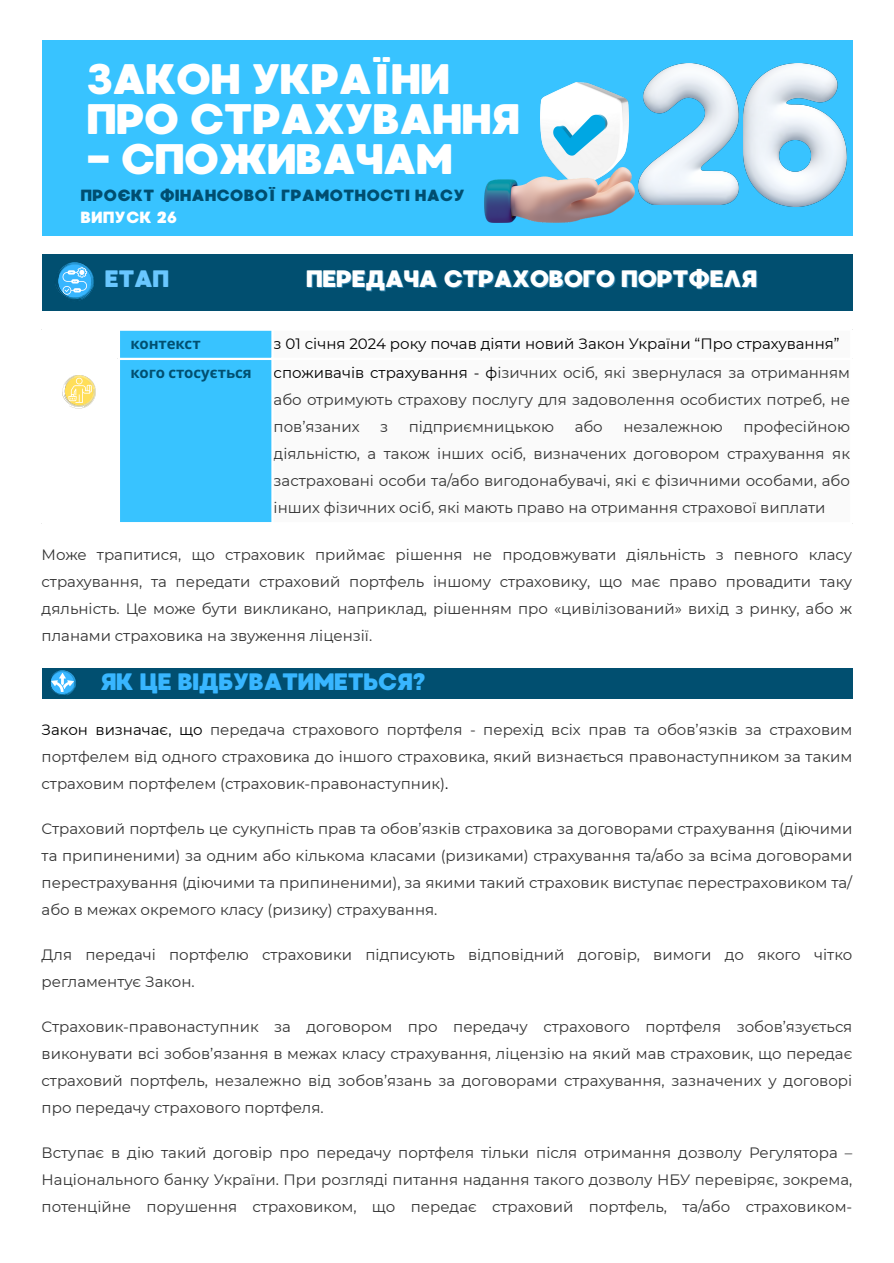
<style>
.page{position:relative;width:894px;height:1263px;background:#fff}
.page>*{position:absolute;margin:0;border:0;box-sizing:border-box;transform-origin:0 0}
.t1{font:42.6px/40px "MADE Waffle Soft";letter-spacing:-.04em;color:#fff}
.t2{font:23.7px "MADE Waffle Soft";letter-spacing:-.04em;color:#fff}
.t3{font:23.7px "MADE Waffle Soft";letter-spacing:-.04em;color:#38b6ff}
.t4{font:23.7px "MADE Waffle Soft";color:#69c7ff}
.t5{font:16.2px/22.6px "MADE Waffle Soft";color:#004e70}
.t6{font:15px/27px "Montserrat";color:#333;text-align:justify}
.t7{font:15px "Montserrat";color:#000}
.t8{font:700 15px "Noto Sans";color:#014f70}
.s1{color:#fff}
.s2{color:#000}
</style>
<div class="page">
<div style="left:42px;top:40px;width:810px;height:196px;background:#38c3ff"></div>
<img style="left:540px;top:82px;width:88px;height:85px">
<img style="left:484px;top:167px;width:150px;height:56px">
<img style="left:638px;top:64px;width:100px;height:140px">
<img style="left:743px;top:64px;width:103px;height:142px">
<div style="left:42px;top:254px;width:810px;height:57px;background:#014f70"></div>
<img style="left:55px;top:262px;width:39px;height:39px">
<div style="left:120px;top:331px;width:151px;height:191px;background:#38c3ff"></div>
<img style="left:62px;top:376px;width:34px;height:32px">
<hr style="left:118px;top:358px;width:734px;height:2px;background:#fff">
<div style="left:42px;top:668px;width:810px;height:31px;background:#014f70"></div>
<img style="left:50px;top:670px;width:26px;height:25px">
<p class="t1" style="left:86px;top:60px;width:435px">ЗАКОН УКРАЇНИ<br>ПРО СТРАХУВАННЯ</p>
<p class="t1" style="left:86px;top:140px;width:368px">- СПОЖИВАЧАМ</p>
<p class="t5" style="left:80px;top:184px;width:385px">ПРОЄКТ ФІНАНСОВОЇ ГРАМОТНОСТІ НАСУ<br><span class="s1">ВИПУСК 26</span></p>
<p class="t4" style="left:104px;top:264px;width:67px">ЕТАП</p>
<p class="t2" style="left:306px;top:264px;width:453px">ПЕРЕДАЧА СТРАХОВОГО ПОРТФЕЛЯ</p>
<p class="t8" style="left:130px;top:333px;width:72px">контекст</p>
<p class="t7" style="left:273px;top:334px;width:567px">з 01 січня 2024 року почав діяти новий Закон України “Про страхування”</p>
<p class="t8" style="left:130px;top:362px;width:123px">кого стосується</p>
<p class="t6" style="left:273px;top:359px;width:577px"><span class="s2">споживачів страхування - ф</span>ізичних осіб, які звернулася за отриманням або отримують страхову послугу для задоволення особистих потреб, не пов’язаних</p>
<p class="t6" style="left:380px;top:413px;width:10px">з</p>
<p class="t6" style="left:408px;top:413px;width:147px">підприємницькою</p>
<p class="t6" style="left:574px;top:413px;width:30px">або</p>
<p class="t6" style="left:623px;top:413px;width:101px">незалежною</p>
<p class="t6" style="left:273px;top:413px;width:577px;text-indent:469px">професійною діяльністю, а також інших осіб, визначених договором страхування як застраховані особи та/або вигодонабувачі, які є фізичними особами, або інших фізичних осіб, які мають право на отримання страхової виплати</p>
<p class="t6" style="left:42px;top:541px;width:811px">Може трапитися, що страховик приймає рішення не продовжувати діяльність з певного класу страхування, та передати страховий портфель іншому страховику, що має право провадити таку дяльність. Це може бути викликано, наприклад, рішенням про «цивілізований» вихід з ринку, або ж планами страховика на звуження ліцензії.</p>
<p class="t3" style="left:100px;top:668px;width:327px">ЯК ЦЕ ВІДБУВАТИМЕТЬСЯ?</p>
<p class="t6" style="left:42px;top:716px;width:811px"><span class="s2">Закон визначає, що</span> передача страхового портфеля - перехід всіх прав та обов’язків за страховим портфелем від одного страховика до іншого страховика, який визнається правонаступником за таким страховим портфелем (страховик-правонаступник)<span class="s2">.</span></p>
<p class="t6" style="left:42px;top:815px;width:811px">Страховий портфель це сукупність прав та обов’язків страховика за договорами страхування (діючими та припиненими) за одним або кількома класами (ризиками) страхування та/або за всіма договорами перестрахування (діючими та припиненими), за якими такий страховик виступає перестраховиком та/ або в межах окремого класу (ризику) страхування.</p>
<p class="t6" style="left:42px;top:941px;width:811px">Для передачі портфелю страховики підписують відповідний договір, вимоги до якого чітко регламентує Закон.</p>
<p class="t6" style="left:42px;top:1013px;width:811px">Страховик-правонаступник за договором про передачу страхового портфеля зобов’язується виконувати всі зобов’язання в межах класу страхування, ліцензію на який мав страховик, що передає страховий портфель, незалежно від зобов’язань за договорами страхування, зазначених у договорі про передачу страхового портфеля.</p>
<p class="t6" style="left:42px;top:1139px;width:811px">Вступає в дію такий договір про передачу портфеля тільки після отримання дозволу Регулятора – Національного банку України. При розгляді питання надання такого дозволу НБУ перевіряє, зокрема, потенційне порушення страховиком, що передає страховий портфель, та/або страховиком-</p>
</div>
